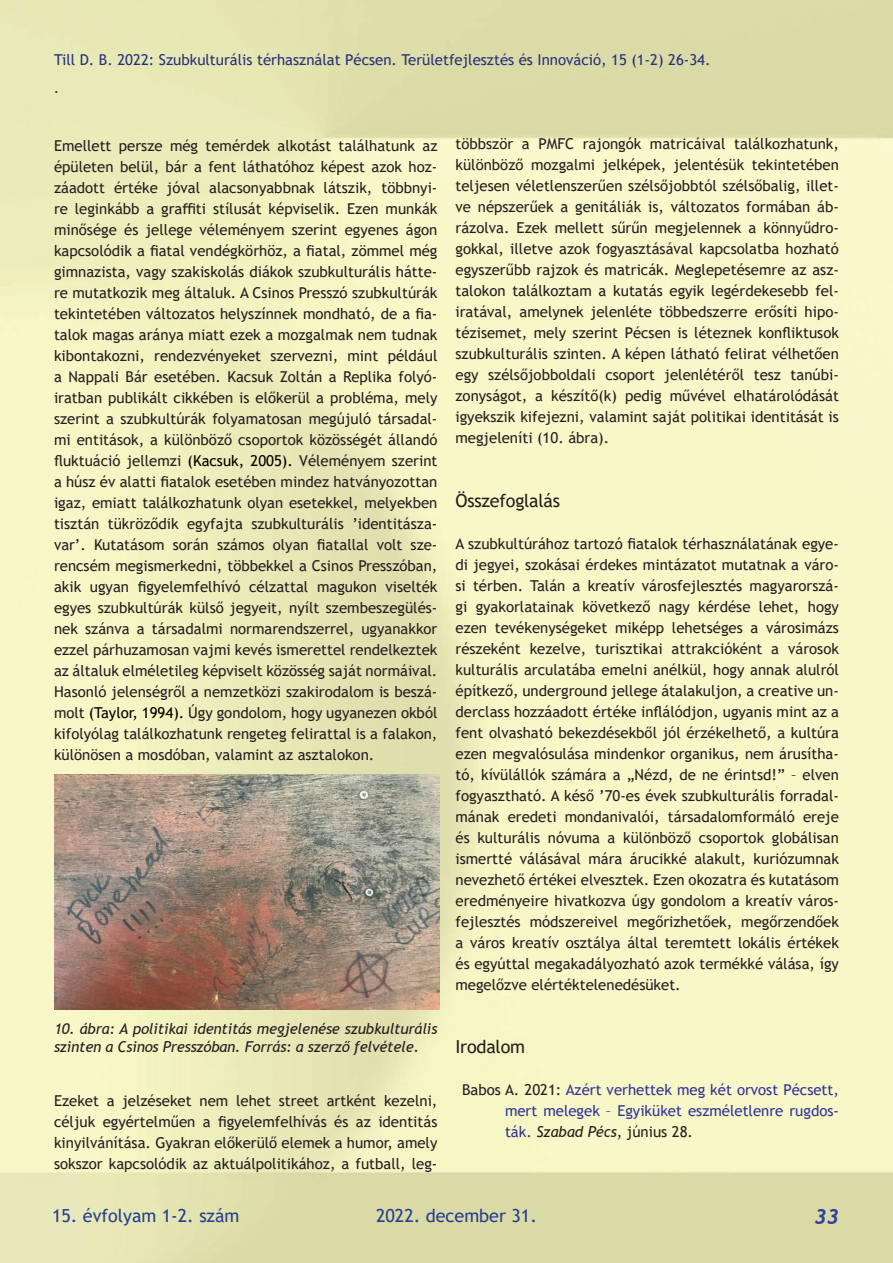
<style>
.page{position:relative;width:893px;height:1263px;background:#fff}
.page>*{position:absolute;margin:0;border:0;box-sizing:border-box;transform-origin:0 0}
.t1{font:italic 700 21px "Trebuchet";color:#34409a}
.t2{font:18px "Trebuchet MS";color:#253f8e}
.Címsor2{font:18px "Trebuchet MS";letter-spacing:-.01em;color:#231f20}
.t3{font:18px "Times New Roman";color:#231f20}
.első_bekezdés{font:15px/21px "Trebuchet MS";color:#231f20;text-align:justify}
.irodalom{font:15px/21px "Trebuchet MS";color:#339;text-align:justify}
.képalá{font:italic 15px/18px "Trebuchet MS";letter-spacing:-.01em;color:#231f20}
.fejlécben_a_cím{font:15px "Trebuchet MS";color:#29307c}
.s1{color:#000}
.s2{color:#231f20}
.s3{font-style:italic;color:#231f20}
.s4{font-family:"Lucida Bright";font-weight:400;font-style:normal;font-size:18px;color:#231f20}
</style>
<div class="page">
<img style="left:0;top:0;width:893px;height:1263px">
<img style="left:54px;top:774px;width:385px;height:235px">
<p class="fejlécben_a_cím" style="left:54px;top:50px;width:658px">Till D. B. 2022: Szubkulturális térhasználat Pécsen. Területfejlesztés és Innováció, 15 (1-2) 26-34.</p>
<p class="t3" style="left:54px;top:74px;width:6px">.</p>
<p class="első_bekezdés" style="left:54px;top:135px;width:385px">Emellett persze még temérdek alkotást találhatunk az épületen belül, bár a fent láthatóhoz képest azok hoz&shy;záadott értéke jóval alacsonyabbnak látszik, többnyi&shy;re leginkább a graffiti stílusát képviselik. Ezen munkák minősége és jellege véleményem szerint egyenes ágon kapcsolódik a fiatal vendégkörhöz, a fiatal, zömmel még gimnazista, vagy szakiskolás diákok szubkulturális hátte&shy;re mutatkozik meg általuk. A Csinos Presszó szubkultúrák tekintetében változatos helyszínnek mondható, de a fia&shy;talok magas aránya miatt ezek a mozgalmak nem tudnak kibontakozni, rendezvényeket szervezni, mint például a Nappali Bár esetében. Kacsuk Zoltán a Replika folyó&shy;iratban publikált cikkében is előkerül a probléma, mely szerint a szubkultúrák folyamatosan megújuló társadal&shy;mi entitások, a különböző csoportok közösségét állandó fluktuáció jellemzi <span class="s1">(Kacsuk, 2005).</span> Véleményem szerint a húsz év alatti fiatalok esetében mindez hatványozottan igaz, emiatt találkozhatunk olyan esetekkel, melyekben tisztán tükröződik egyfajta szubkulturális ’identitásza&shy;var’. Kutatásom során számos olyan fiatallal volt sze&shy;rencsém megismerkedni, többekkel a Csinos Presszóban, akik ugyan figyelemfelhívó célzattal magukon viselték egyes szubkultúrák külső jegyeit, nyílt szembeszegülés&shy;nek szánva a társadalmi normarendszerrel, ugyanakkor ezzel párhuzamosan vajmi kevés ismerettel rendelkeztek az általuk elméletileg képviselt közösség saját normáival.<br>Hasonló jelenségről a nemzetközi szakirodalom is beszá&shy;molt <span class="s1">(Taylor, 1994).</span> Úgy gondolom, hogy ugyanezen okból kifolyólag találkozhatunk rengeteg felirattal is a falakon, különösen a mosdóban, valamint az asztalokon.</p>
<p class="első_bekezdés" style="left:455px;top:133px;width:385px">többször a PMFC rajongók matricáival találkozhatunk, különböző mozgalmi jelképek, jelentésük tekintetében teljesen véletlenszerűen szélsőjobbtól szélsőbalig, illet&shy;ve népszerűek a genitáliák is, változatos formában áb&shy;rázolva. Ezek mellett sűrűn megjelennek a könnyűdro&shy;gokkal, illetve azok fogyasztásával kapcsolatba hozható egyszerűbb rajzok és matricák. Meglepetésemre az asz&shy;talokon találkoztam a kutatás egyik legérdekesebb fel&shy;iratával, amelynek jelenléte többedszerre erősíti hipo&shy;tézisemet, mely szerint Pécsen is léteznek konfliktusok szubkulturális szinten. A képen látható felirat vélhetően egy szélsőjobboldali csoport jelenlétéről tesz tanúbi&shy;zonyságot, a készítő(k) pedig művével elhatárolódását igyekszik kifejezni, valamint saját politikai identitását is megjeleníti (10. ábra).</p>
<p class="Címsor2" style="left:455px;top:489px;width:106px">Összefoglalás</p>
<p class="első_bekezdés" style="left:455px;top:533px;width:385px">A szubkultúrához tartozó fiatalok térhasználatának egye&shy;di jegyei, szokásai érdekes mintázatot mutatnak a váro&shy;si térben. Talán a kreatív városfejlesztés magyarorszá&shy;gi gyakorlatainak következő nagy kérdése lehet, hogy ezen tevékenységeket miképp lehetséges a városimázs részeként kezelve, turisztikai attrakcióként a városok kulturális arculatába emelni anélkül, hogy annak alulról építkező, underground jellege átalakuljon, a creative un&shy;derclass hozzáadott értéke inflálódjon, ugyanis mint az a fent olvasható bekezdésekből jól érzékelhető, a kultúra ezen megvalósulása mindenkor organikus, nem árusítha&shy;tó, kívülállók számára a „Nézd, de ne érintsd!” – elven fogyasztható. A késő ’70-es évek szubkulturális forradal&shy;mának eredeti mondanivalói, társadalomformáló ereje és kulturális nóvuma a különböző csoportok globálisan ismertté válásával mára árucikké alakult, kuriózumnak nevezhető értékei elvesztek. Ezen okozatra és kutatásom eredményeire hivatkozva úgy gondolom a kreatív város&shy;fejlesztés módszereivel megőrizhetőek, megőrzendőek a város kreatív osztálya által teremtett lokális értékek és egyúttal megakadályozható azok termékké válása, így megelőzve elértéktelenedésüket.</p>
<p class="képalá" style="left:54px;top:1020px;width:385px">10. ábra: A politikai identitás megjelenése szubkulturális szinten a Csinos Presszóban. Forrás: a szerző felvétele.</p>
<p class="első_bekezdés" style="left:54px;top:1090px;width:385px">Ezeket a jelzéseket nem lehet street artként kezelni, céljuk egyértelműen a figyelemfelhívás és az identitás kinyilvánítása. Gyakran előkerülő elemek a humor, amely sokszor kapcsolódik az aktuálpolitikához, a futball, leg-</p>
<p class="Címsor2" style="left:455px;top:1036px;width:71px">Irodalom</p>
<p class="irodalom" style="left:505px;top:1079px;width:335px;text-indent:-43px"><span class="s2">Babos A. 2021:</span> Azért verhettek meg két orvost Pécsett, mert melegek – Egyiküket eszméletlenre rugdos&shy;ták. <span class="s3">Szabad Pécs</span><span class="s2">, június 28.</span></p>
<p class="t2" style="left:52px;top:1204px;width:189px">15. évfolyam 1-2. szám</p>
<p class="t2" style="left:376px;top:1204px;width:162px">2022. december 31.</p>
<h1 class="t1" style="left:814px;top:1204px;width:26px">33<span class="s4">33</span></h1>
</div>
